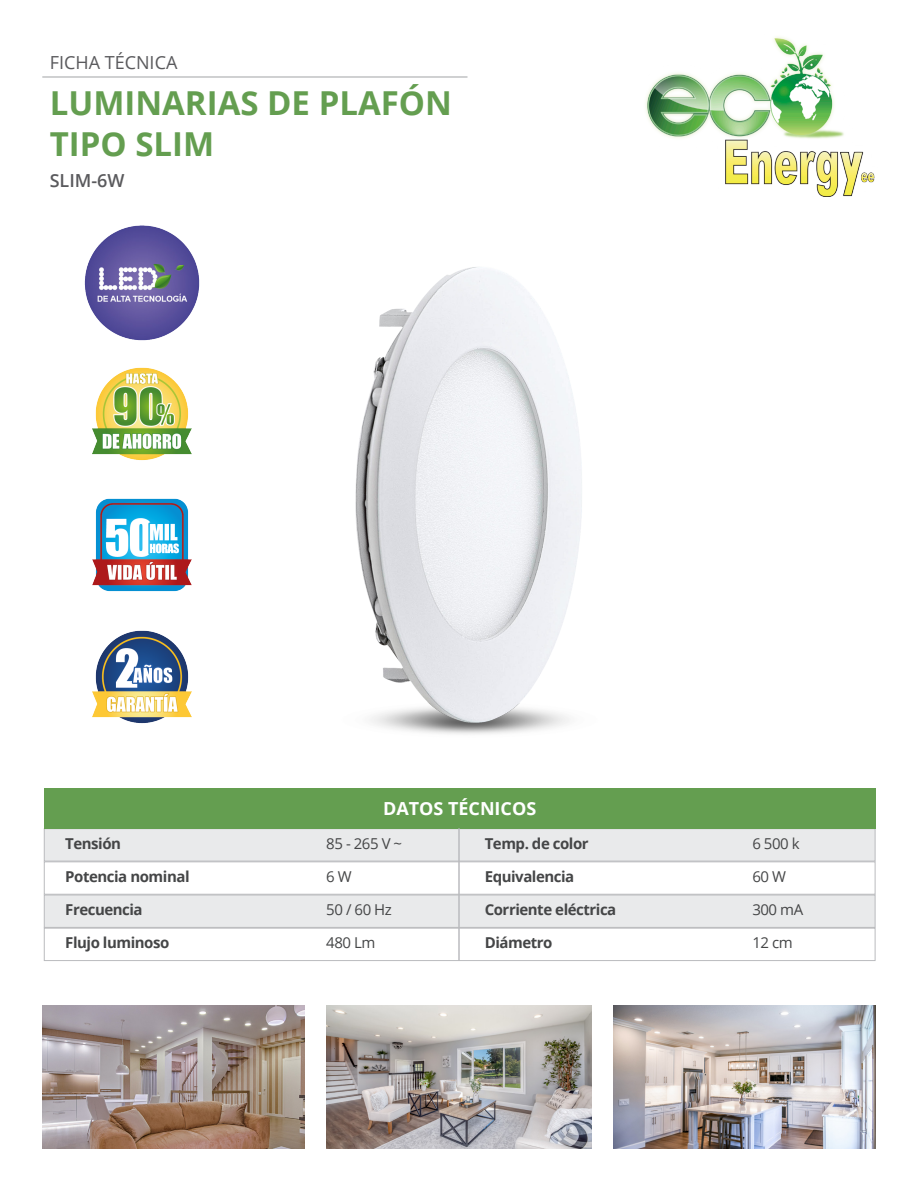
<style>
.page{position:relative;width:918px;height:1188px;background:#fff}
.page>*{position:absolute;margin:0;border:0;box-sizing:border-box;transform-origin:0 0}
.t1{font:700 33px "Open Sans";color:#649e50}
.t2{font:700 18px "Open Sans";color:#fff}
.t3{font:18px "Open Sans";color:#5a5a5d}
.t4{font:600 18px "Open Sans";color:#5a5a5d}
.t5{font:700 15px "Open Sans";letter-spacing:-.03em;color:#454647}
.t6{font:15px "Open Sans";letter-spacing:-.03em;color:#454647}
</style>
<div class="page">
<hr style="left:42px;top:77px;width:426px;height:1px;background:#a1a3a6">
<img style="left:646px;top:37px;width:229px;height:160px">
<img style="left:93px;top:498px;width:99px;height:94px">
<img style="left:84px;top:225px;width:116px;height:116px">
<img style="left:93px;top:367px;width:99px;height:94px">
<img style="left:43px;top:1006px;width:261px;height:142px">
<img style="left:614px;top:1006px;width:261px;height:142px">
<img style="left:326px;top:1006px;width:266px;height:142px">
<div style="left:44px;top:828px;width:831px;height:33px;background:#e9eaeb;border:1px solid #babbbe"></div>
<div style="left:44px;top:895px;width:831px;height:33px;background:#e9eaeb;border:1px solid #babbbe"></div>
<div style="left:44px;top:861px;width:831px;height:34px;border:1px solid #babbbe"></div>
<div style="left:44px;top:928px;width:831px;height:33px;border:1px solid #babbbe"></div>
<div style="left:44px;top:788px;width:831px;height:40px;background:#649e50"></div>
<hr style="left:458px;top:828px;width:2px;height:133px;background:#babbbe">
<img style="left:93px;top:630px;width:99px;height:94px">
<img style="left:355px;top:267px;width:227px;height:467px">
<p class="t3" style="left:50px;top:50px;width:129px">FICHA TÉCNICA</p>
<p class="t1" style="left:50px;top:80px;width:404px">LUMINARIAS DE PLAFÓN</p>
<p class="t1" style="left:50px;top:121px;width:166px">TIPO SLIM</p>
<p class="t4" style="left:50px;top:168px;width:76px">SLIM-6W</p>
<p class="t5" style="left:65px;top:833px;width:57px">Tensión</p>
<p class="t5" style="left:65px;top:866px;width:126px">Potencia nominal</p>
<p class="t5" style="left:65px;top:899px;width:79px">Frecuencia</p>
<p class="t5" style="left:65px;top:932px;width:106px">Flujo luminoso</p>
<p class="t2" style="left:383px;top:796px;width:155px">DATOS TÉCNICOS</p>
<p class="t6" style="left:326px;top:834px;width:77px">85 - 265 V ~</p>
<p class="t6" style="left:326px;top:867px;width:27px">6 W</p>
<p class="t6" style="left:326px;top:900px;width:67px">50 / 60 Hz</p>
<p class="t6" style="left:326px;top:933px;width:51px">480 Lm</p>
<p class="t5" style="left:485px;top:833px;width:106px">Temp. de color</p>
<p class="t5" style="left:485px;top:866px;width:91px">Equivalencia</p>
<p class="t5" style="left:485px;top:899px;width:133px">Corriente eléctrica</p>
<p class="t5" style="left:485px;top:932px;width:69px">Diámetro</p>
<p class="t6" style="left:752px;top:834px;width:49px">6 500 k</p>
<p class="t6" style="left:752px;top:867px;width:35px">60 W</p>
<p class="t6" style="left:752px;top:900px;width:52px">300 mA</p>
<p class="t6" style="left:752px;top:933px;width:42px">12 cm</p>
</div>
